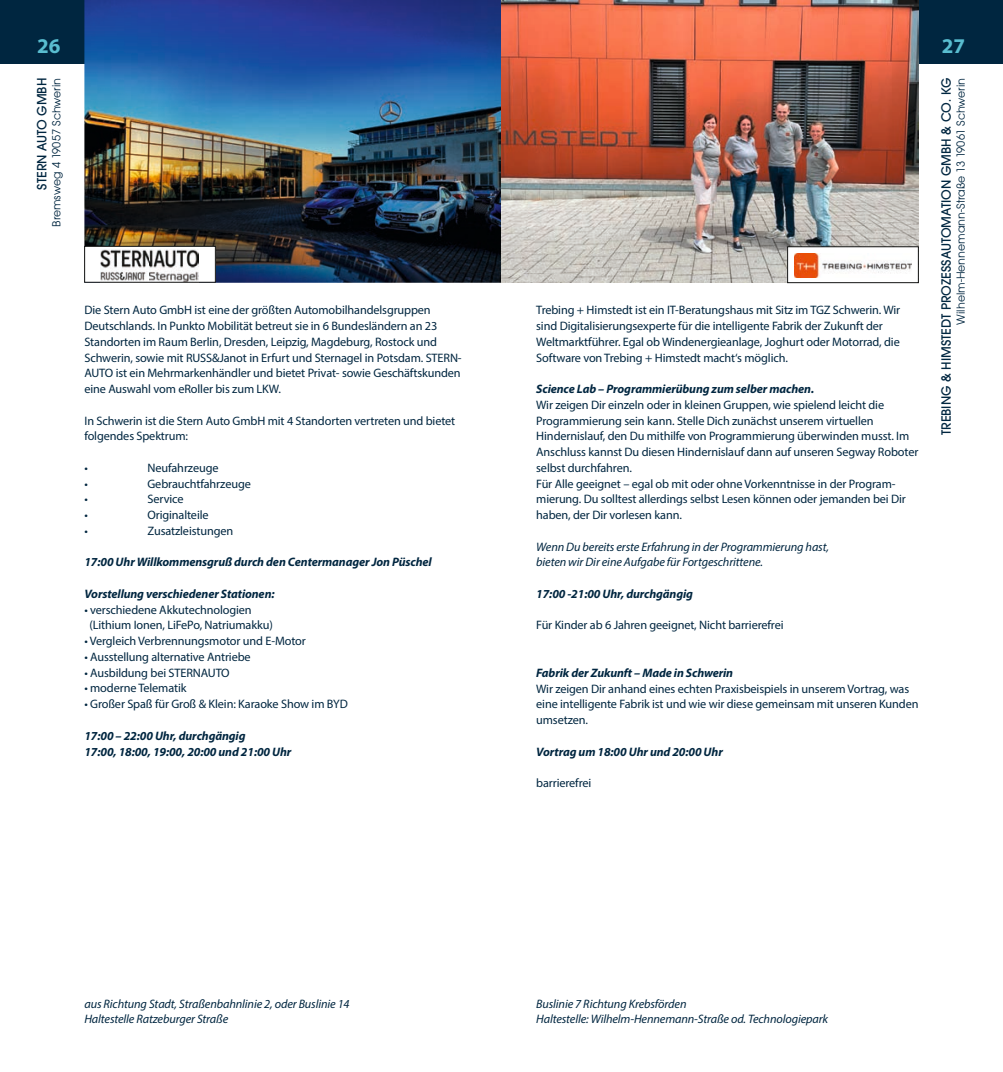
<style>
.page{position:relative;width:1003px;height:1072px;background:#fff}
.page>*{position:absolute;margin:0;border:0;box-sizing:border-box;transform-origin:0 0}
.t1{font:700 21px "Myriad Pro";color:#59bdd0}
.t2{font:500 14px "Avant Gard EF";color:#002640}
.t3{font:12.25px/15.8px "Myriad Pro";letter-spacing:-.01em;color:#002640}
.t4{font:italic 700 12.25px/15.8px "Myriad Pro";letter-spacing:-.01em;color:#002640}
.t5{font:italic 12.25px/15.8px "Myriad Pro";letter-spacing:-.01em;color:#002640}
.t6{font:12.25px "Avant Gard EF";color:#002640}
</style>
<div class="page">
<div style="left:0;top:0;width:86px;height:63px;background:#002640"></div>
<div style="left:918px;top:0;width:84px;height:63px;background:#002640"></div>
<img style="left:84px;top:0;width:834px;height:283px">
<div style="left:85px;top:246px;width:130px;height:36px;background:#fff"></div>
<img style="left:100px;top:249px;width:99px;height:31px">
<div style="left:84px;top:246px;width:131px;height:36px;border:1px solid #131413"></div>
<div style="left:787px;top:247px;width:130px;height:36px;background:#fff"></div>
<img style="left:794px;top:253px;width:116px;height:24px">
<div style="left:787px;top:246px;width:131px;height:37px;border:1px solid #131413"></div>
<h1 class="t1" style="left:37px;top:32px;width:25px">26</h1>
<p class="t2" style="left:34px;top:190px;width:113px;rotate:-90deg">STERN AUTO GMBH</p>
<p class="t6" style="left:49px;top:227px;width:150px;rotate:-90deg">Bremsweg 4 19057 Schwerin</p>
<p class="t3" style="left:84px;top:302px;width:378px">Die Stern Auto GmbH ist eine der größten Automobilhandelsgruppen Deutschlands. In Punkto Mobilität betreut sie in 6 Bundesländern an 23<br>Standorten im Raum Berlin, Dresden, Leipzig, Magdeburg, Rostock und Schwerin, sowie mit RUSS&amp;Janot in Erfurt und Sternagel in Potsdam. STERN-AUTO ist ein Mehrmarkenhändler und bietet Privat- sowie Geschäftskunden eine Auswahl vom eRoller bis zum LKW.</p>
<p class="t3" style="left:84px;top:412px;width:372px">In Schwerin ist die Stern Auto GmbH mit 4 Standorten vertreten und bietet folgendes Spektrum:</p>
<p class="t3" style="left:84px;top:459px;width:5px">•</p>
<p class="t3" style="left:147px;top:459px;width:73px">Neufahrzeuge</p>
<p class="t3" style="left:84px;top:475px;width:5px">•</p>
<p class="t3" style="left:147px;top:475px;width:105px">Gebrauchtfahrzeuge</p>
<p class="t3" style="left:84px;top:491px;width:5px">•</p>
<p class="t3" style="left:147px;top:491px;width:38px">Service</p>
<p class="t3" style="left:84px;top:507px;width:5px">•</p>
<p class="t3" style="left:147px;top:507px;width:63px">Originalteile</p>
<p class="t3" style="left:84px;top:522px;width:5px">•</p>
<p class="t3" style="left:147px;top:522px;width:87px">Zusatzleistungen</p>
<p class="t4" style="left:84px;top:554px;width:349px">17:00 Uhr Willkommensgruß durch den Centermanager Jon Püschel</p>
<p class="t4" style="left:84px;top:585px;width:192px">Vorstellung verschiedener Stationen:</p>
<p class="t3" style="left:89px;top:601px;width:185px;text-indent:-5px">• verschiedene Akkutechnologien (Lithium Ionen, LiFePo, Natriumakku)</p>
<p class="t3" style="left:84px;top:633px;width:223px">• Vergleich Verbrennungsmotor und E-Motor</p>
<p class="t3" style="left:84px;top:648px;width:168px">• Ausstellung alternative Antriebe</p>
<p class="t3" style="left:84px;top:664px;width:147px">• Ausbildung bei STERNAUTO</p>
<p class="t3" style="left:84px;top:680px;width:104px">• moderne Telematik</p>
<p class="t3" style="left:84px;top:696px;width:265px">• Großer Spaß für Groß &amp; Klein: Karaoke Show im BYD</p>
<p class="t4" style="left:84px;top:727px;width:208px">17:00 – 22:00 Uhr, durchgängig<br>17:00, 18:00, 19:00, 20:00 und 21:00 Uhr</p>
<p class="t3" style="left:536px;top:302px;width:365px">Trebing + Himstedt ist ein IT-Beratungshaus mit Sitz im TGZ Schwerin. Wir sind Digitalisierungsexperte für die intelligente Fabrik der Zukunft der Weltmarktführer. Egal ob Windenergieanlage, Joghurt oder Motorrad, die Software von Trebing + Himstedt macht‘s möglich.</p>
<p class="t4" style="left:536px;top:381px;width:279px">Science Lab – Programmierübung zum selber machen.</p>
<p class="t3" style="left:536px;top:397px;width:383px">Wir zeigen Dir einzeln oder in kleinen Gruppen, wie spielend leicht die Programmierung sein kann. Stelle Dich zunächst unserem virtuellen Hindernislauf, den Du mithilfe von Programmierung überwinden musst. Im Anschluss kannst Du diesen Hindernislauf dann auf unseren Segway Roboter selbst durchfahren.<br>Für Alle geeignet – egal ob mit oder ohne Vorkenntnisse in der Program&shy;mierung. Du solltest allerdings selbst Lesen können oder jemanden bei Dir haben, der Dir vorlesen kann.</p>
<p class="t5" style="left:536px;top:538px;width:294px">Wenn Du bereits erste Erfahrung in der Programmierung hast, bieten wir Dir eine Aufgabe für Fortgeschrittene.</p>
<p class="t4" style="left:536px;top:585px;width:158px">17:00 -21:00 Uhr, durchgängig</p>
<p class="t3" style="left:536px;top:617px;width:249px">Für Kinder ab 6 Jahren geeignet, Nicht barrierefrei</p>
<p class="t4" style="left:536px;top:664px;width:198px">Fabrik der Zukunft – Made in Schwerin</p>
<p class="t3" style="left:536px;top:680px;width:383px">Wir zeigen Dir anhand eines echten Praxisbeispiels in unserem Vortrag, was eine intelligente Fabrik ist und wie wir diese gemeinsam mit unseren Kunden umsetzen.</p>
<p class="t4" style="left:536px;top:743px;width:188px">Vortrag um 18:00 Uhr und 20:00 Uhr</p>
<p class="t3" style="left:536px;top:775px;width:57px">barrierefrei</p>
<h1 class="t1" style="left:941px;top:32px;width:25px">27</h1>
<p class="t2" style="left:937px;top:435px;width:359px;rotate:-90deg">TREBING &amp; HIMSTEDT PROZESSAUTOMATION GMBH &amp; CO. KG</p>
<p class="t6" style="left:953px;top:324px;width:248px;rotate:-90deg">Wilhelm-Hennemann-Straße 13 19061 Schwerin</p>
<p class="t5" style="left:84px;top:995px;width:266px">aus Richtung Stadt, Straßenbahnlinie 2, oder Buslinie 14<br>Haltestelle Ratzeburger Straße</p>
<p class="t5" style="left:536px;top:995px;width:293px">Buslinie 7 Richtung Krebsförden<br>Haltestelle: Wilhelm-Hennemann-Straße od. Technologiepark</p>
</div>
